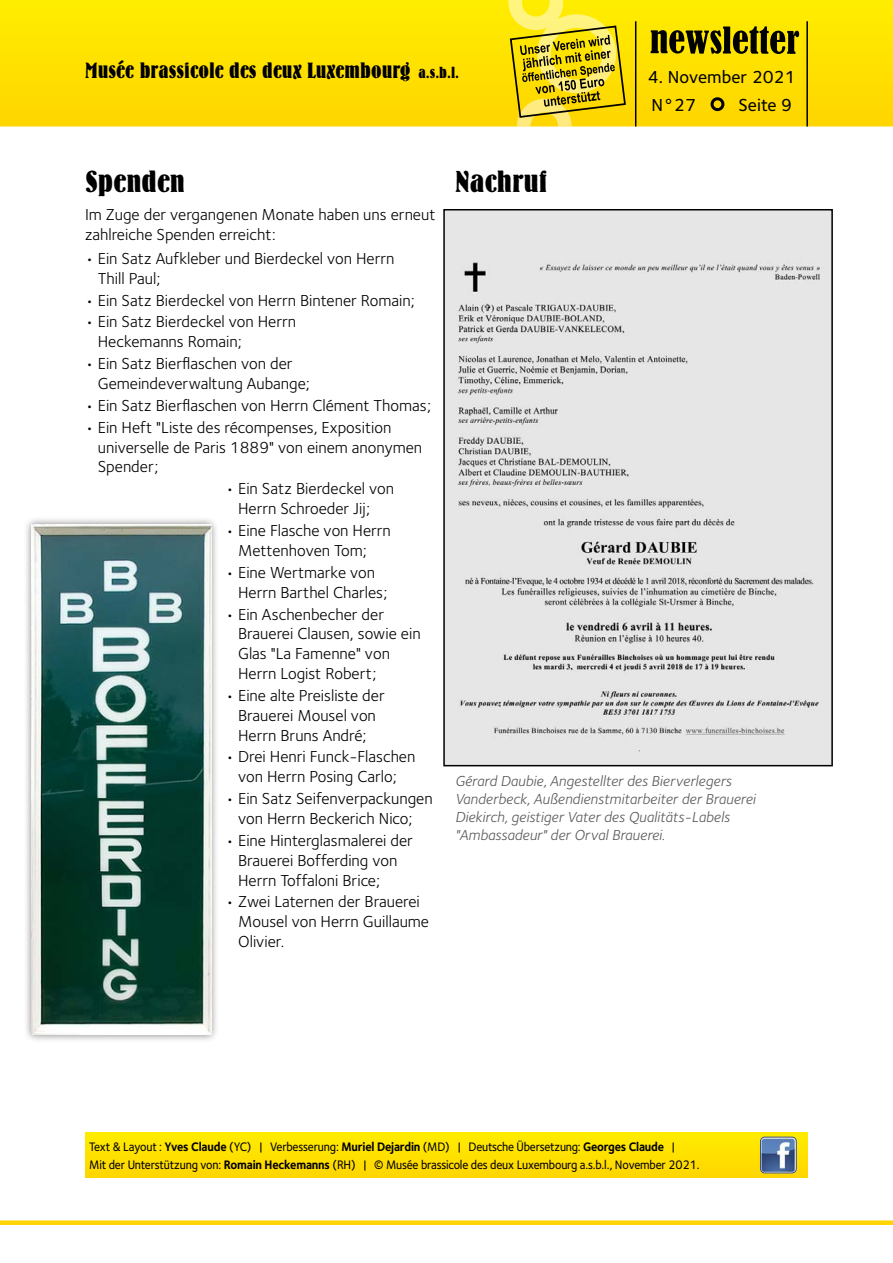
<style>
.page{position:relative;width:893px;height:1263px;background:#fff}
.page>*{position:absolute;margin:0;border:0;box-sizing:border-box;transform-origin:0 0}
.t1{font:30px "Bernhard Bold Condensed BT";color:#000;scale:1.15 1}
.t2{font:21.75px "Bernhard Bold Condensed BT";color:#000;scale:1.1 1}
.t3{font:18px/28.5px "Foundry Sterling Medium CE";color:#000}
.t4{font:16.5px/19.8px "Foundry Sterling Book CE";color:#000}
.t5{font:15px/18px "Foundry Sterling Book Italic CE";color:#58585a}
.t6{font:12.75px/18px "Foundry Sterling Medium CE";letter-spacing:-.015em;color:#000;scale:.93 1}
.s1{font-size:15.75px;color:#ffd400}
.s2{font-family:"Foundry Sterling Bold CE"}
</style>
<div class="page">
<svg style="left:0;top:0;width:893px;height:126px;background:#fee000"></svg>
<svg style="left:651px;top:26px;width:148px;height:28px;background:#7d7000"></svg>
<div style="left:712px;top:99px;width:11px;height:11px;background:#ffd400;border-radius:50%"></div>
<div style="left:711px;top:97px;width:13px;height:14px;border:3px solid #000;border-radius:50%"></div>
<div style="left:0;top:1220px;width:893px;height:5px;background:#ffd400"></div>
<hr style="left:806px;top:21px;width:2px;height:105px;background:#000">
<svg style="left:508px;top:0;width:129px;height:126px;background:#dbc41e"></svg>
<div style="left:85px;top:1132px;width:723px;height:46px;background:#ffe100"></div>
<img style="left:760px;top:1137px;width:36px;height:36px">
<div style="left:760px;top:1137px;width:37px;height:36px;border:1px solid #39518e;border-radius:4px"></div>
<div style="left:24px;top:516px;width:195px;height:527px;background:#000;opacity:.5"></div>
<img style="left:32px;top:524px;width:179px;height:510px">
<img style="left:446px;top:212px;width:384px;height:551px">
<div style="left:443px;top:209px;width:390px;height:557px;border:2px solid #000"></div>
<h2 class="t2" style="left:85px;top:58px;width:342px">Musée brassicole des deux Luxembourg <span class="s1">a.s.b.l.</span></h2>
<p class="t3" style="left:648px;top:63px;width:150px">4. November 2021<br>N°27</p>
<p class="t3" style="left:738px;top:91px;width:55px">Seite 9</p>
<h1 class="t1" style="left:85px;top:163px;width:89px">Spenden</h1>
<p class="t4" style="left:85px;top:205px;width:352px">Im Zuge der vergangenen Monate haben uns erneut zahlreiche Spenden erreicht:</p>
<p class="t4" style="left:98px;top:249px;width:298px;text-indent:-13px">• Ein Satz Aufkleber und Bierdeckel von Herrn<br>Thill Paul;</p>
<p class="t4" style="left:85px;top:290px;width:331px">• Ein Satz Bierdeckel von Herrn Bintener Romain;</p>
<p class="t4" style="left:98px;top:312px;width:200px;text-indent:-13px">• Ein Satz Bierdeckel von Herrn<br>Heckemanns Romain;</p>
<p class="t4" style="left:98px;top:354px;width:213px;text-indent:-13px">• Ein Satz Bierflaschen von der<br>Gemeindeverwaltung Aubange;</p>
<p class="t4" style="left:85px;top:396px;width:347px">• Ein Satz Bierflaschen von Herrn Clément Thomas;</p>
<p class="t4" style="left:98px;top:418px;width:326px;text-indent:-13px">• Ein Heft "Liste des récompenses, Exposition universelle de Paris 1889" von einem anonymen<br>Spender;</p>
<p class="t4" style="left:238px;top:479px;width:157px;text-indent:-13px">• Ein Satz Bierdeckel von<br>Herrn Schroeder Jij;</p>
<p class="t4" style="left:238px;top:521px;width:154px;text-indent:-13px">• Eine Flasche von Herrn<br>Mettenhoven Tom;</p>
<p class="t4" style="left:238px;top:563px;width:151px;text-indent:-13px">• Eine Wertmarke von<br>Herrn Barthel Charles;</p>
<p class="t4" style="left:238px;top:604px;width:184px;text-indent:-13px">• Ein Aschenbecher der<br>Brauerei Clausen, sowie ein<br>Glas "La Famenne" von<br>Herrn Logist Robert;</p>
<p class="t4" style="left:225px;top:686px;width:161px;text-align:center">• Eine alte Preisliste der<br>Brauerei Mousel von<br>Herrn Bruns André;</p>
<p class="t4" style="left:225px;top:747px;width:192px;text-align:center">• Drei Henri Funck-Flaschen von Herrn Posing Carlo;</p>
<p class="t4" style="left:225px;top:789px;width:209px;text-align:center">• Ein Satz Seifenverpackungen von Herrn Beckerich Nico;</p>
<p class="t4" style="left:238px;top:831px;width:176px;text-indent:-13px">• Eine Hinterglasmalerei der<br>Brauerei Bofferding von<br>Herrn Toffaloni Brice;</p>
<p class="t4" style="left:238px;top:892px;width:192px;text-indent:-13px">• Zwei Laternen der Brauerei<br>Mousel von Herrn Guillaume<br>Olivier.</p>
<h1 class="t1" style="left:455px;top:163px;width:82px">Nachruf</h1>
<p class="t5" style="left:455px;top:772px;width:302px">Gérard Daubie, Angestellter des Bierverlegers Vanderbeck, Außendienstmitarbeiter der Brauerei Diekirch, geistiger Vater des Qualitäts-Labels "Ambassadeur" der Orval Brauerei.</p>
<p class="t6" style="left:89px;top:1138px;width:658px">Text &amp; Layout : <span class="s2">Yves Claude</span> (YC) | Verbesserung: <span class="s2">Muriel Dejardin</span> (MD) | Deutsche Übersetzung: <span class="s2">Georges Claude</span> |<br>Mit der Unterstützung von: <span class="s2">Romain Heckemanns</span> (RH) | © Musée brassicole des deux Luxembourg a.s.b.l., November 2021.</p>
</div>
